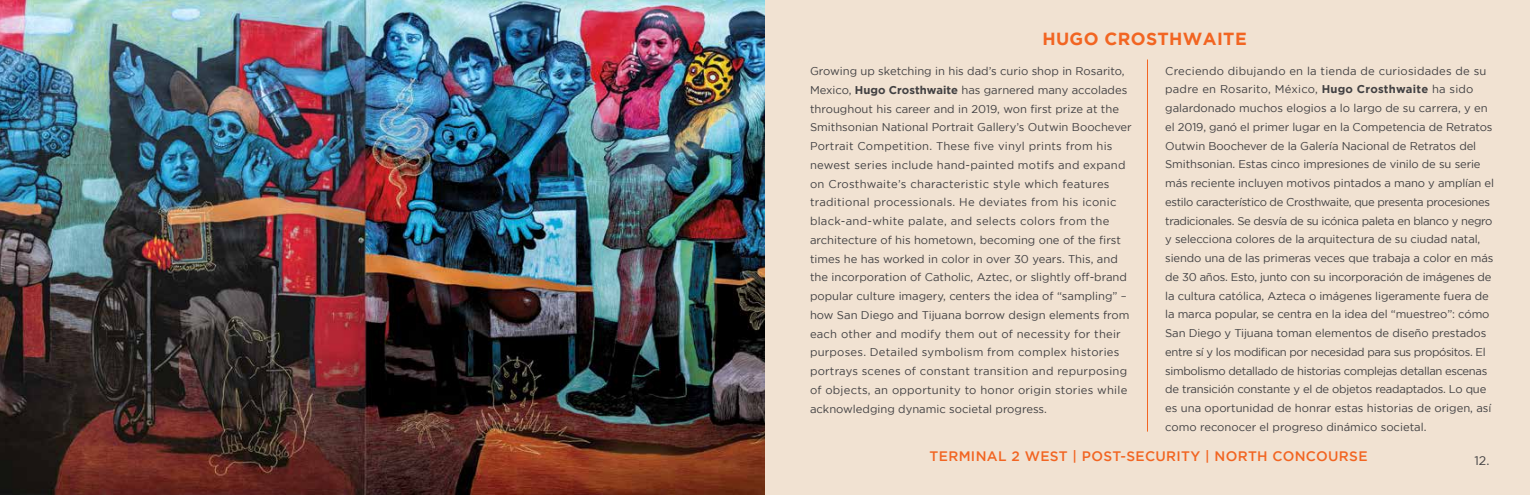
<style>
.page{position:relative;width:1530px;height:495px;background:#fff}
.page>*{position:absolute;margin:0;border:0;box-sizing:border-box;transform-origin:0 0}
.t1{font:700 17.5px "Gotham";letter-spacing:.02em;color:#f26522}
.t2{font:500 13.75px "Gotham";letter-spacing:.025em;color:#f26522}
.t3{font:12.5px "Gotham";color:#414042}
.t4{font:11.25px/18.8px "Gotham";color:#414042}
.s1{font-weight:700}
</style>
<div class="page">
<div style="left:740px;top:0;width:790px;height:495px;background:#f1e2d2"></div>
<hr style="left:1147px;top:60px;width:1px;height:372px;background:#f26522">
<img style="left:0;top:0;width:765px;height:495px">
<h1 class="t1" style="left:1042px;top:28px;width:206px">HUGO CROSTHWAITE</h1>
<p class="t4" style="left:810px;top:62px;width:323px">Growing up sketching in his dad’s curio shop in Rosarito, Mexico, <span class="s1">Hugo Crosthwaite</span> has garnered many accolades throughout his career and in 2019, won first prize at the Smithsonian National Portrait Gallery’s Outwin Boochever Portrait Competition. These five vinyl prints from his newest series include hand-painted motifs and expand on Crosthwaite’s characteristic style which features traditional processionals. He deviates from his iconic black-and-white palate, and selects colors from the architecture of his hometown, becoming one of the first times he has worked in color in over 30 years. This, and the incorporation of Catholic, Aztec, or slightly off-brand popular culture imagery, centers the idea of “sampling” – how San Diego and Tijuana borrow design elements from each other and modify them out of necessity for their purposes. Detailed symbolism from complex histories portrays scenes of constant transition and repurposing of objects, an opportunity to honor origin stories while acknowledging dynamic societal progress.</p>
<p class="t4" style="left:1165px;top:61px;width:330px">Creciendo dibujando en la tienda de curiosidades de su padre en Rosarito, México, <span class="s1">Hugo Crosthwaite</span> ha sido galardonado muchos elogios a lo largo de su carrera, y en el 2019, ganó el primer lugar en la Competencia de Retratos Outwin Boochever de la Galería Nacional de Retratos del Smithsonian. Estas cinco impresiones de vinilo de su serie más reciente incluyen motivos pintados a mano y amplían el estilo característico de Crosthwaite, que presenta procesiones tradicionales. Se desvía de su icónica paleta en blanco y negro y selecciona colores de la arquitectura de su ciudad natal, siendo una de las primeras veces que trabaja a color en más de 30 años. Esto, junto con su incorporación de imágenes de la cultura católica, Azteca o imágenes ligeramente fuera de la marca popular, se centra en la idea del “muestreo”: cómo San Diego y Tijuana toman elementos de diseño prestados entre sí y los modifican por necesidad para sus propósitos. El simbolismo detallado de historias complejas detallan escenas de transición constante y el de objetos readaptados. Lo que es una oportunidad de honrar estas historias de origen, así como reconocer el progreso dinámico societal.</p>
<p class="t2" style="left:930px;top:448px;width:440px">TERMINAL 2 WEST | POST-SECURITY | NORTH CONCOURSE</p>
<p class="t3" style="left:1474px;top:454px;width:17px">12.</p>
</div>
